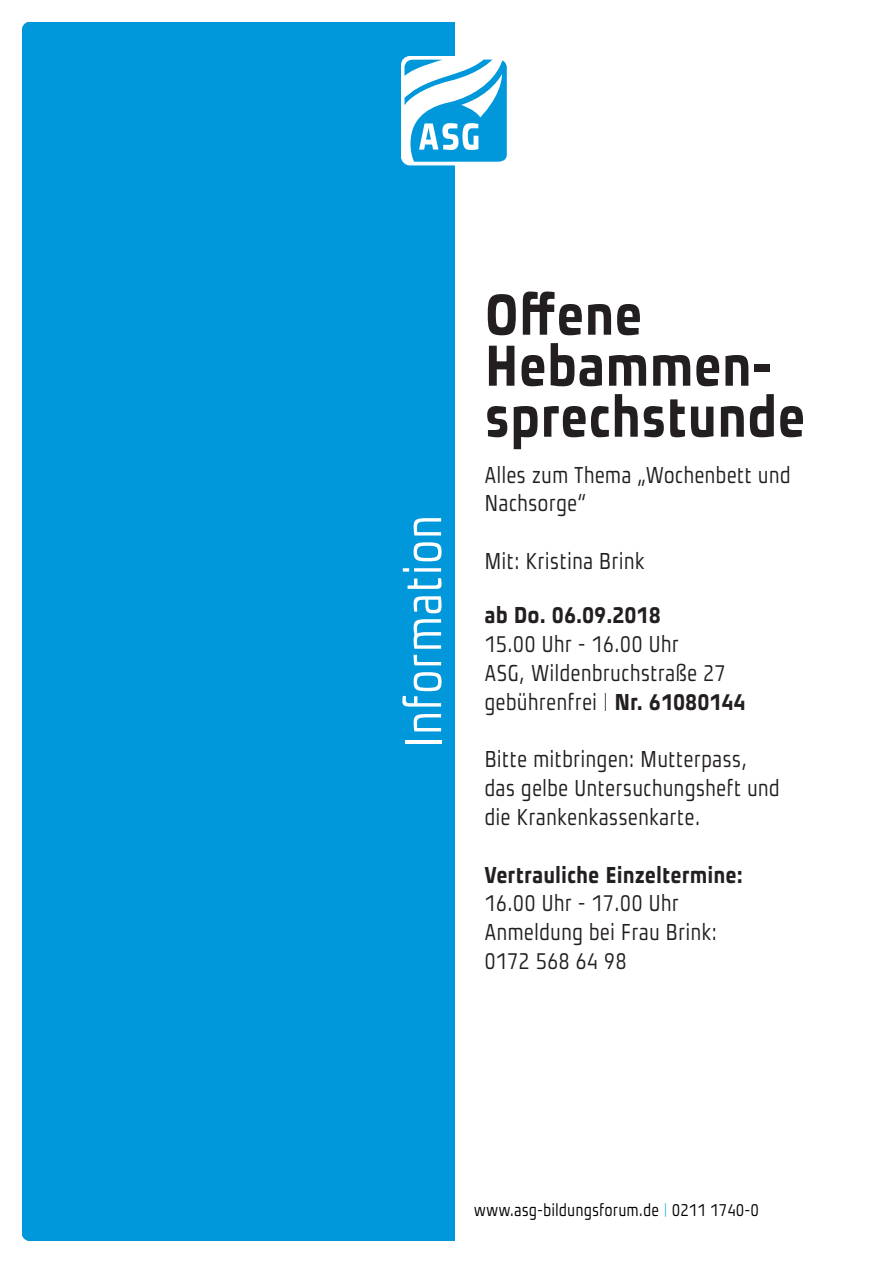
<style>
.page{position:relative;width:893px;height:1263px;background:#fff}
.page>*{position:absolute;margin:0;border:0;box-sizing:border-box;transform-origin:0 0}
.t1{font:700 condensed 60px/51px "Quantis Sans";color:#231f20}
.t2{font:condensed 54px "Quantis Sans";color:#fff}
.t3{font:condensed 24px/28.8px "Quantis Sans";color:#231f20}
.t4{font:700 condensed 24px "Quantis Sans";color:#231f20}
.t5{font:condensed 18px "Quantis Sans";color:#000}
.s1{font-weight:700}
.s2{color:#0097db}
</style>
<div class="page">
<div style="left:15px;top:9px;width:439px;height:1243px;background:#0097db"></div>
<div style="left:402px;top:56px;width:108px;height:109px;background:#fff;border-radius:8px"></div>
<div style="left:401px;top:56px;width:109px;height:109px;border:1px solid #fff;border-radius:8px"></div>
<svg style="left:404px;top:59px;width:103px;height:103px"></svg>
<svg style="left:21px;top:21px;width:11px;height:11px"></svg>
<svg style="left:21px;top:1231px;width:11px;height:11px"></svg>
<div style="left:0;top:0;width:893px;height:21px;background:#fff"></div>
<div style="left:0;top:1242px;width:893px;height:21px;background:#fff"></div>
<div style="left:0;top:15px;width:21px;height:1248px;background:#fff"></div>
<h2 class="t2" style="left:392px;top:748px;width:235px;rotate:-90deg">Information</h2>
<h1 class="t1" style="left:484px;top:288px;width:323px">Offene<br>Hebammen&shy;sprechstunde</h1>
<p class="t3" style="left:484px;top:460px;width:308px">Alles zum Thema „Wochenbett und<br>Nachsorge“</p>
<p class="t3" style="left:484px;top:546px;width:162px">Mit: Kristina Brink</p>
<p class="t4" style="left:484px;top:601px;width:178px">ab Do. 06.09.2018</p>
<p class="t3" style="left:484px;top:629px;width:263px">15.00 Uhr - 16.00 Uhr<br>ASG, Wildenbruchstraße 27 gebührenfrei | <span class="s1">Nr. 61080144</span></p>
<p class="t3" style="left:484px;top:745px;width:297px">Bitte mitbringen: Mutterpass, das gelbe Untersuchungsheft und die Krankenkassenkarte.</p>
<p class="t4" style="left:484px;top:860px;width:260px">Vertrauliche Einzeltermine:</p>
<p class="t3" style="left:484px;top:889px;width:234px">16.00 Uhr - 17.00 Uhr<br>Anmeldung bei Frau Brink:<br>0172 568 64 98</p>
<p class="t5" style="left:474px;top:1199px;width:286px">www.asg-bildungsforum.de <span class="s2">|</span> 0211 1740-0</p>
</div>
